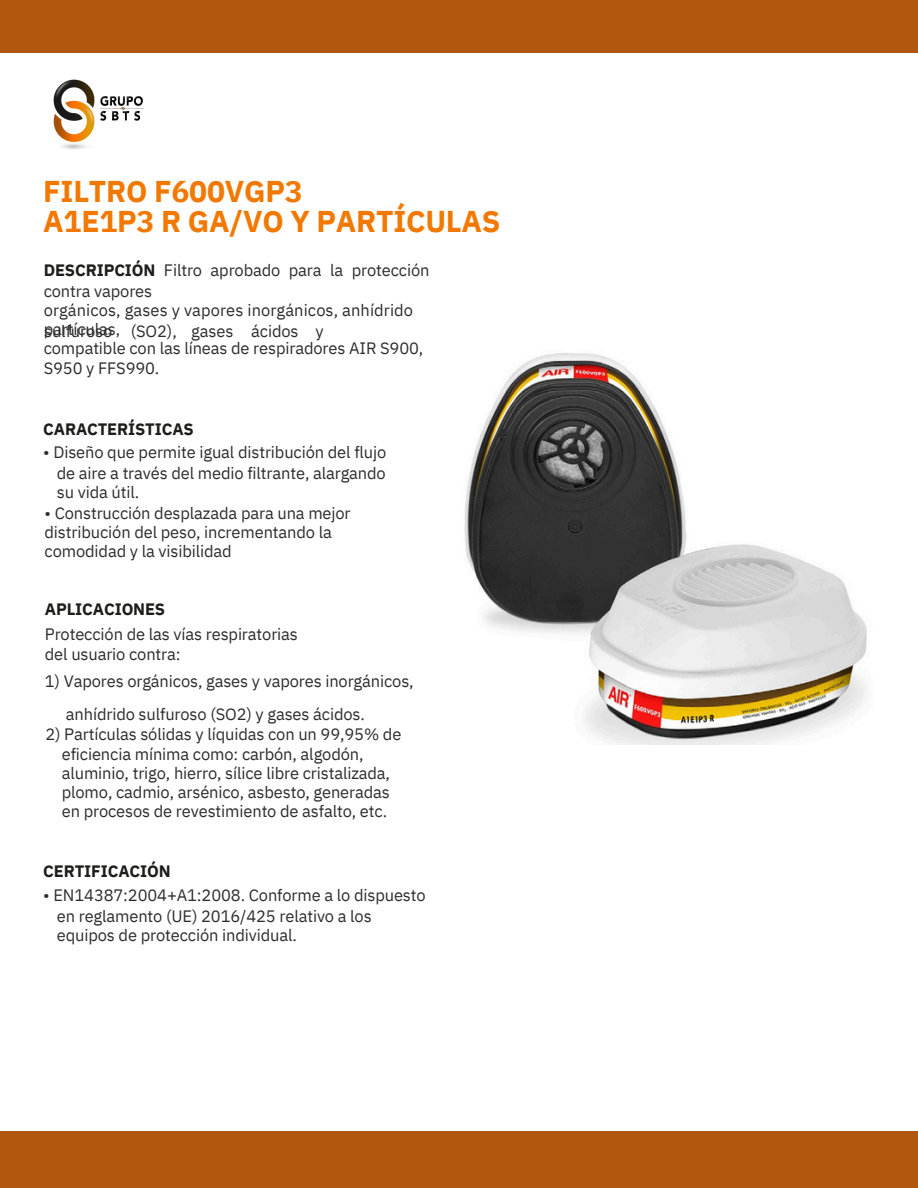
<style>
.page{position:relative;width:918px;height:1188px;background:#fff}
.page>*{position:absolute;margin:0;border:0;box-sizing:border-box;transform-origin:0 0}
.t1{font:700 30px/29.2px "IBM Plex Sans";letter-spacing:-.01em;color:#f27901}
.t2{font:16.5px/24.8px "IBM Plex Sans";letter-spacing:-.01em;color:#2d2d2d}
.t3{font:700 16.5px "IBM Plex Sans";letter-spacing:-.01em;color:#1d1d1b}
.s1{font-weight:700;color:#1d1d1b}
</style>
<div class="page">
<img style="left:464px;top:353px;width:403px;height:391px">
<div style="left:0;top:0;width:918px;height:53px;background:#b1570d"></div>
<div style="left:0;top:1131px;width:918px;height:57px;background:#b1570d"></div>
<img style="left:53px;top:79px;width:91px;height:70px">
<p class="t1" style="left:43px;top:176px;width:459px">FILTRO F600VGP3<br>A1E1P3 R GA/VO Y PARTÍCULAS</p>
<p class="t2" style="left:44px;top:259px;width:387px;line-height:21.3px"><span class="s1">DESCRIPCIÓN</span> Filtro aprobado para la protección contra vapores</p>
<p class="t2" style="left:44px;top:298px;width:371px">orgánicos, gases y vapores inorgánicos, anhídrido</p>
<p class="t2" style="left:44px;top:317px;width:78px">partículas,</p>
<p class="t2" style="left:44px;top:336px;width:381px">compatible con las líneas de respiradores AIR S900,</p>
<p class="t2" style="left:44px;top:355px;width:117px">S950 y FFS990.</p>
<p class="t2" style="left:44px;top:319px;width:70px">sulfuroso</p>
<p class="t2" style="left:131px;top:319px;width:48px">(SO2),</p>
<p class="t2" style="left:191px;top:319px;width:44px">gases</p>
<p class="t2" style="left:251px;top:319px;width:49px">ácidos</p>
<p class="t2" style="left:315px;top:319px;width:10px">y</p>
<h1 class="t3" style="left:43px;top:418px;width:152px">CARACTERÍSTICAS</h1>
<h1 class="t2" style="left:43px;top:440px;width:345px">• Diseño que permite igual distribución del flujo</h1>
<p class="t2" style="left:57px;top:460px;width:331px">de aire a través del medio filtrante, alargando</p>
<p class="t2" style="left:57px;top:479px;width:84px">su vida útil.</p>
<p class="t2" style="left:45px;top:500px;width:308px">• Construcción desplazada para una mejor</p>
<p class="t2" style="left:45px;top:519px;width:289px">distribución del peso, incrementando la</p>
<p class="t2" style="left:45px;top:538px;width:189px">comodidad y la visibilidad</p>
<p class="t2" style="left:45px;top:597px;width:255px"><span class="s1">APLICACIONES<br></span>Protección de las vías respiratorias</p>
<p class="t2" style="left:45px;top:642px;width:137px">del usuario contra:</p>
<p class="t2" style="left:45px;top:669px;width:370px">1) Vapores orgánicos, gases y vapores inorgánicos,</p>
<p class="t2" style="left:66px;top:702px;width:301px">anhídrido sulfuroso (SO2) y gases ácidos.</p>
<p class="t2" style="left:45px;top:721px;width:358px">2) Partículas sólidas y líquidas con un 99,95% de</p>
<p class="t2" style="left:62px;top:741px;width:303px">eficiencia mínima como: carbón, algodón,</p>
<p class="t2" style="left:62px;top:760px;width:330px">aluminio, trigo, hierro, sílice libre cristalizada,</p>
<p class="t2" style="left:62px;top:779px;width:330px">plomo, cadmio, arsénico, asbesto, generadas</p>
<p class="t2" style="left:62px;top:799px;width:327px">en procesos de revestimiento de asfalto, etc.</p>
<p class="t3" style="left:43px;top:860px;width:129px">CERTIFICACIÓN</p>
<p class="t2" style="left:43px;top:882px;width:384px">• EN14387:2004+A1:2008. Conforme a lo dispuesto</p>
<h2 class="t2" style="left:57px;top:903px;width:316px">en reglamento (UE) 2016/425 relativo a los</h2>
<p class="t2" style="left:57px;top:922px;width:242px">equipos de protección individual.</p>
</div>
